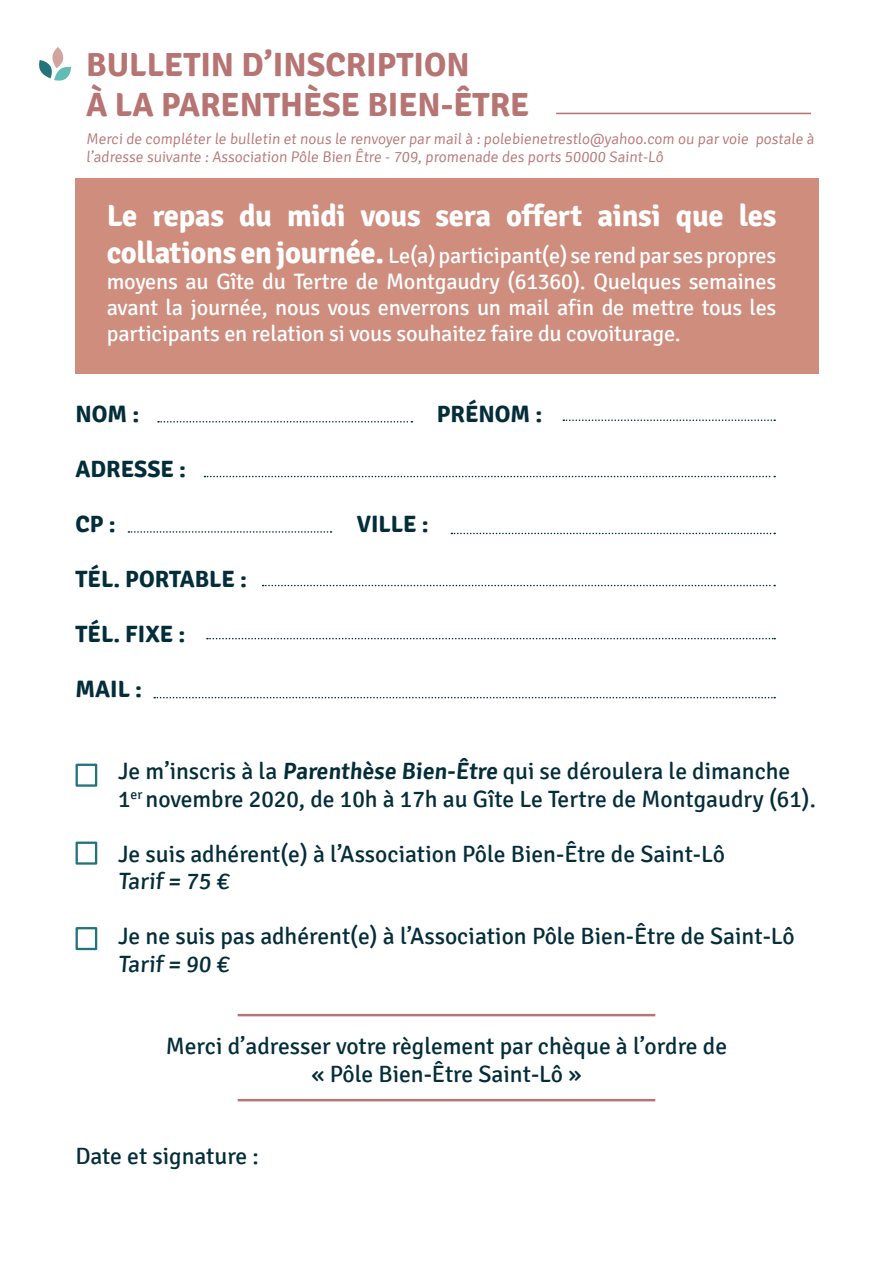
<style>
.page{position:relative;width:893px;height:1263px;background:#fff}
.page>*{position:absolute;margin:0;border:0;box-sizing:border-box;transform-origin:0 0}
.t1{font:700 33.45px "Signika";color:#b67473}
.t2{font:700 30.75px "Signika";letter-spacing:-.01em;color:#fff}
.t3{font:23.55px/27.5px "Signika";color:#042d3a}
.t4{font:700 23.55px "Signika";color:#042d3a}
.t5{font:22.35px/26px "Signika";letter-spacing:-.01em;color:#fff;text-align:justify}
.t6{font:300 15.45px/18.5px "Signika";color:#b67473}
.s1{font-weight:700;font-size:30.75px}
.s2{font-weight:600}
</style>
<div class="page">
<div style="left:76px;top:179px;width:743px;height:195px;background:#cf8d7e"></div>
<svg style="left:39px;top:47px;width:32px;height:34px"></svg>
<hr style="left:556px;top:113px;width:255px;height:1px;background:#b67473">
<hr style="left:238px;top:1014px;width:417px;height:2px;background:#b67473">
<hr style="left:238px;top:1099px;width:417px;height:2px;background:#b67473">
<svg style="left:154px;top:697px;width:621px;height:1px"></svg>
<svg style="left:263px;top:585px;width:512px;height:1px"></svg>
<svg style="left:207px;top:638px;width:568px;height:1px"></svg>
<svg style="left:204px;top:476px;width:571px;height:1px"></svg>
<svg style="left:128px;top:531px;width:204px;height:2px"></svg>
<svg style="left:451px;top:533px;width:324px;height:1px"></svg>
<svg style="left:158px;top:421px;width:254px;height:2px"></svg>
<svg style="left:563px;top:419px;width:212px;height:2px"></svg>
<div style="left:76px;top:764px;width:21px;height:23px;border:2px solid #23747a"></div>
<div style="left:76px;top:841px;width:21px;height:24px;border:2px solid #23747a"></div>
<div style="left:76px;top:927px;width:21px;height:23px;border:2px solid #23747a"></div>
<p class="t1" style="left:86px;top:45px;width:385px">BULLETIN D’INSCRIPTION</p>
<p class="t1" style="left:86px;top:85px;width:445px">À LA PARENTHÈSE BIEN-ÊTRE</p>
<p class="t6" style="left:86px;top:130px;width:731px">Merci de compléter le bulletin et nous le renvoyer par mail à : polebienetrestlo@yahoo.com ou par voie postale à l’adresse suivante : Association Pôle Bien Être - 709, promenade des ports 50000 Saint-Lô</p>
<p class="t2" style="left:107px;top:197px;width:671px">Le repas du midi vous sera offert ainsi que les</p>
<p class="t5" style="left:107px;top:243px;width:671px"><span class="s1">collations en journée.</span> Le(a) participant(e) se rend par ses propres moyens au Gîte du Tertre de Montgaudry (61360). Quelques semaines avant la journée, nous vous enverrons un mail afin de mettre tous les participants en relation si vous souhaitez faire du covoiturage.</p>
<p class="t4" style="left:76px;top:400px;width:65px">NOM :</p>
<p class="t4" style="left:437px;top:400px;width:107px">PRÉNOM :</p>
<p class="t4" style="left:76px;top:455px;width:112px">ADRESSE :</p>
<p class="t4" style="left:76px;top:510px;width:42px">CP :</p>
<p class="t4" style="left:357px;top:510px;width:73px">VILLE :</p>
<p class="t4" style="left:76px;top:565px;width:173px">TÉL. PORTABLE :</p>
<p class="t4" style="left:76px;top:620px;width:111px">TÉL. FIXE :</p>
<p class="t4" style="left:76px;top:675px;width:68px">MAIL :</p>
<p class="t3" style="left:118px;top:758px;width:699px">Je m’inscris à la <span class="s2">Parenthèse Bien-Être</span> qui se déroulera le dimanche<br>1<sup>er</sup> novembre 2020, de 10h à 17h au Gîte Le Tertre de Montgaudry (61).</p>
<p class="t3" style="left:118px;top:840px;width:608px">Je suis adhérent(e) à l’Association Pôle Bien-Être de Saint-Lô</p>
<p class="t3" style="left:118px;top:868px;width:115px">Tarif = 75 €</p>
<p class="t3" style="left:118px;top:923px;width:678px">Je ne suis pas adhérent(e) à l’Association Pôle Bien-Être de Saint-Lô</p>
<p class="t3" style="left:118px;top:950px;width:115px">Tarif = 90 €</p>
<p class="t3" style="left:166px;top:1033px;width:563px">Merci d’adresser votre règlement par chèque à l’ordre de</p>
<p class="t3" style="left:311px;top:1060px;width:272px">« Pôle Bien-Être Saint-Lô »</p>
<p class="t3" style="left:76px;top:1143px;width:185px">Date et signature :</p>
</div>
